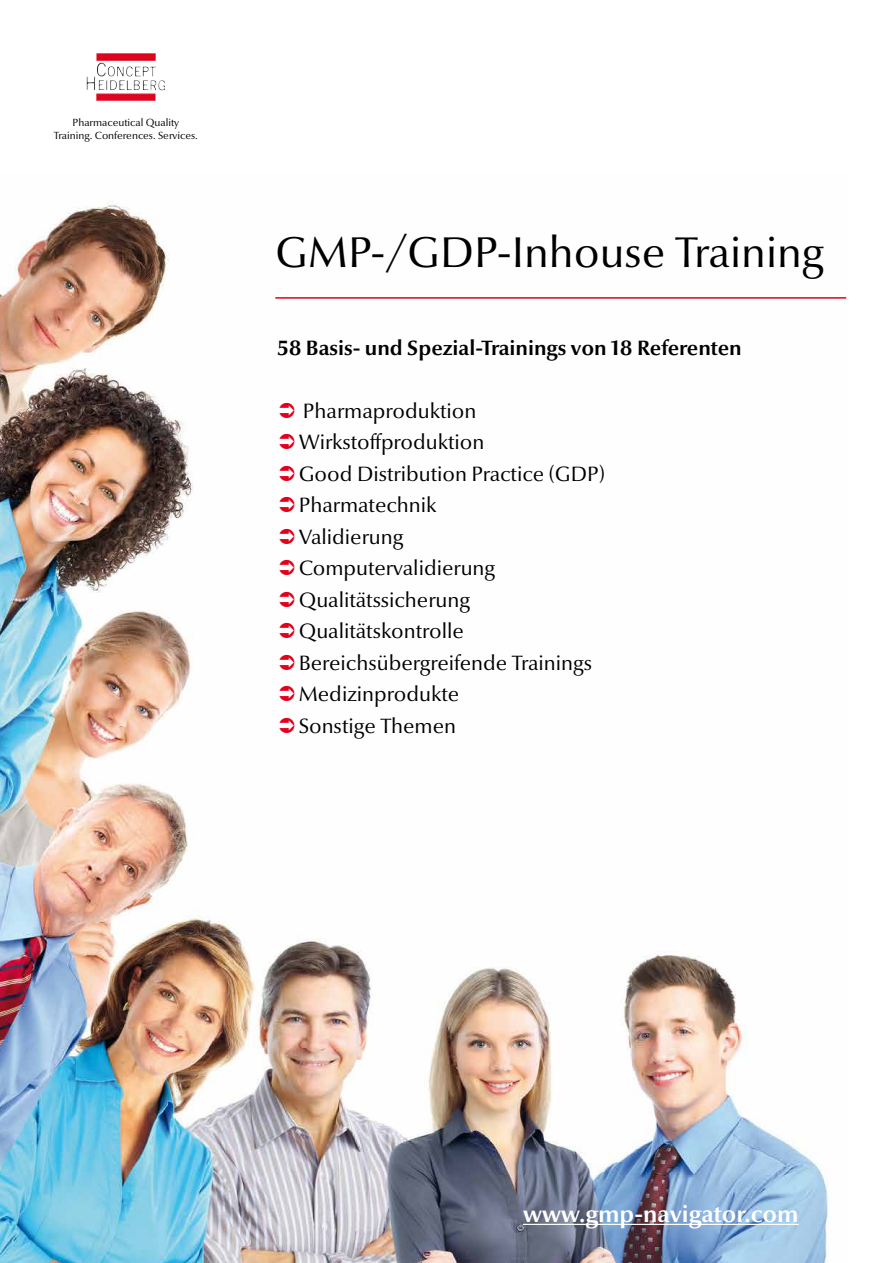
<style>
.page{position:relative;width:893px;height:1263px;background:#fff}
.page>*{position:absolute;margin:0;border:0;box-sizing:border-box;transform-origin:0 0}
.t1{font:43.5px "Optima Nova LT";color:#000}
.t2{font:700 24px "Optima Nova LT";color:#fff}
.t3{font:21px/31.5px "Optima Nova LT";color:#000}
.t4{font:700 21px "Optima Nova LT";color:#000}
.t5{font:10.5px/12.6px "Optima Nova LT";color:#000;text-align:center}
</style>
<div class="page">
<img style="left:0;top:203px;width:828px;height:1060px">
<hr style="left:275px;top:297px;width:571px;height:2px;background:#e2001d">
<img style="left:96px;top:53px;width:60px;height:23px">
<hr style="left:523px;top:1224px;width:276px;height:1px;background:#fff">
<svg style="left:280px;top:402px;width:14px;height:16px"></svg>
<svg style="left:280px;top:434px;width:14px;height:15px"></svg>
<svg style="left:280px;top:465px;width:14px;height:16px"></svg>
<svg style="left:280px;top:497px;width:14px;height:15px"></svg>
<svg style="left:280px;top:528px;width:14px;height:16px"></svg>
<svg style="left:280px;top:560px;width:14px;height:15px"></svg>
<svg style="left:280px;top:591px;width:14px;height:16px"></svg>
<svg style="left:280px;top:623px;width:14px;height:15px"></svg>
<svg style="left:280px;top:654px;width:14px;height:16px"></svg>
<svg style="left:280px;top:686px;width:14px;height:15px"></svg>
<svg style="left:280px;top:717px;width:14px;height:16px"></svg>
<p class="t5" style="left:54px;top:116px;width:146px">Pharmaceutical Quality<br>Training. Conferences. Services.</p>
<h1 class="t1" style="left:275px;top:228px;width:550px">GMP-/GDP-Inhouse Training</h1>
<p class="t4" style="left:277px;top:335px;width:466px">58 Basis- und Spezial-Trainings von 18 Referenten</p>
<p class="t3" style="left:299px;top:395px;width:308px">Pharmaproduktion<br>Wirkstoffproduktion<br>Good Distribution Practice (GDP)<br>Pharmatechnik<br>Validierung<br>Computervalidierung<br>Qualitätssicherung<br>Qualitätskontrolle<br>Bereichsübergreifende Trainings<br>Medizinprodukte<br>Sonstige Themen</p>
<p class="t2" style="left:523px;top:1200px;width:277px">www.gmp-navigator.com</p>
</div>
